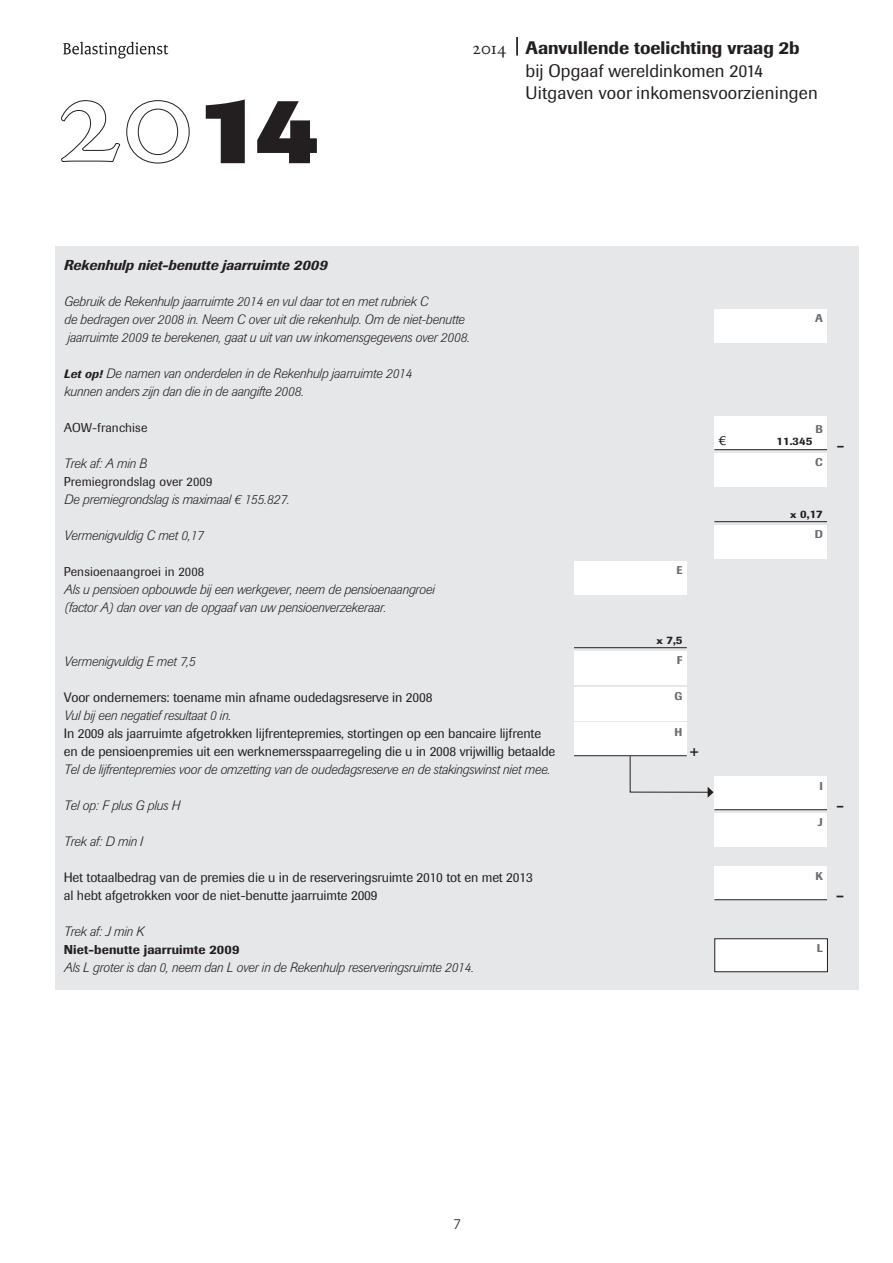
<style>
.page{position:relative;width:893px;height:1263px;background:#fff}
.page>*{position:absolute;margin:0;border:0;box-sizing:border-box;transform-origin:0 0}
.t1{font:800 95.55px "Imago BQ";color:#231f20}
.t2{font:18px/22.5px "Imago BQ";letter-spacing:.01em;color:#231f20}
.t3{font:300 15px "Imago BQ";color:#231f20}
.t4{font:italic 500 14.25px "Imago";color:#231f20}
.cursief_light_8_5{font:italic 300 13.5px/18px "Imago BQ";letter-spacing:-.01em;color:#231f20}
.cursief_light_8_5-2{font:13.5px/18px "Imago BQ";letter-spacing:-.01em;color:#231f20}
.cursief_light_8_5-3{font:500 13.5px "Imago BQ";color:#231f20}
.cursief_light_8_5-4{font:12.75px "Imago";letter-spacing:.01em;color:#231f20}
.cursief_light_8_5-5{font:500 12.75px "Imago";letter-spacing:.01em;color:#231f20}
.t5{font:500 11.1px "Imago BQ";letter-spacing:.01em;color:#231f20}
.t6{font:500 11.1px "Imago BQ";color:#6c6d70}
.s1{font-family:"Adobe Garamond Exp";font-size:19.05px}
.s2{font-weight:500}
.s3{font-weight:500;font-size:12px}
.s4{font-family:"Imago";font-size:9.6px}
</style>
<div class="page">
<svg style="left:517px;top:37px;width:1px;height:18px"></svg>
<svg style="left:61px;top:100px;width:128px;height:63px"></svg>
<svg style="left:63px;top:42px;width:105px;height:17px"></svg>
<div style="left:55px;top:247px;width:804px;height:743px;background:#e6e7e9"></div>
<div style="left:714px;top:309px;width:113px;height:33px;background:#fff"></div>
<div style="left:714px;top:417px;width:113px;height:33px;background:#fff"></div>
<hr style="left:714px;top:449px;width:113px;height:1px;background:#231f20">
<div style="left:714px;top:453px;width:113px;height:33px;background:#fff"></div>
<hr style="left:714px;top:521px;width:113px;height:1px;background:#231f20">
<div style="left:714px;top:525px;width:113px;height:33px;background:#fff"></div>
<div style="left:574px;top:561px;width:113px;height:33px;background:#fff"></div>
<hr style="left:574px;top:647px;width:113px;height:1px;background:#231f20">
<div style="left:574px;top:651px;width:113px;height:33px;background:#fff"></div>
<div style="left:574px;top:687px;width:113px;height:33px;background:#fff"></div>
<div style="left:574px;top:723px;width:113px;height:33px;background:#fff"></div>
<hr style="left:574px;top:755px;width:113px;height:1px;background:#231f20">
<div style="left:714px;top:777px;width:113px;height:33px;background:#fff"></div>
<hr style="left:714px;top:809px;width:113px;height:1px;background:#231f20">
<div style="left:714px;top:813px;width:113px;height:33px;background:#fff"></div>
<div style="left:714px;top:867px;width:113px;height:33px;background:#fff"></div>
<hr style="left:714px;top:899px;width:113px;height:1px;background:#231f20">
<div style="left:715px;top:939px;width:112px;height:33px;background:#fff"></div>
<div style="left:714px;top:938px;width:114px;height:34px;border:1px solid #231f20"></div>
<svg style="left:629px;top:755px;width:84px;height:43px"></svg>
<h1 class="t1" style="left:197px;top:72px;width:123px">14</h1>
<h2 class="t2" style="left:526px;top:37px;width:294px;text-indent:-53px"><span class="s1">2014</span> <span class="s2">Aanvullende toelichting vraag 2b </span>bij Opgaaf wereldinkomen 2014<br>Uitgaven voor inkomensvoorzieningen</h2>
<p class="t4" style="left:64px;top:257px;width:265px">Rekenhulp niet-benutte jaarruimte 2009</p>
<p class="cursief_light_8_5" style="left:64px;top:292px;width:407px">Gebruik de Rekenhulp jaarruimte 2014 en vul daar tot en met rubriek C<br>de bedragen over 2008 in. Neem C over uit die rekenhulp. Om de niet-benutte jaarruimte 2009 te berekenen, gaat u uit van uw inkomensgegevens over 2008.</p>
<p class="t6" style="left:815px;top:312px;width:9px">A</p>
<p class="cursief_light_8_5" style="left:64px;top:364px;width:350px"><span class="s3">Let op!</span> De namen van onderdelen in de Rekenhulp jaarruimte 2014 kunnen anders zijn dan die in de aangifte 2008.</p>
<p class="cursief_light_8_5-4" style="left:64px;top:420px;width:85px">AOW-franchise</p>
<p class="t6" style="left:815px;top:422px;width:9px">B</p>
<p class="cursief_light_8_5-2" style="left:719px;top:431px;width:9px">€</p>
<p class="t5" style="left:776px;top:434px;width:37px">11.345</p>
<p class="cursief_light_8_5" style="left:64px;top:454px;width:84px">Trek af: A min B</p>
<p class="cursief_light_8_5-4" style="left:64px;top:474px;width:150px">Premiegrondslag over 2009</p>
<p class="cursief_light_8_5" style="left:64px;top:490px;width:227px">De premiegrondslag is maximaal € 155.827.</p>
<p class="t6" style="left:815px;top:456px;width:9px">C</p>
<p class="t5" style="left:790px;top:507px;width:34px"><span class="s4">x</span> 0,17</p>
<p class="cursief_light_8_5" style="left:64px;top:526px;width:141px">Vermenigvuldig C met 0,17</p>
<p class="t6" style="left:815px;top:528px;width:10px">D</p>
<p class="cursief_light_8_5-4" style="left:64px;top:564px;width:142px">Pensioenaangroei in 2008</p>
<p class="cursief_light_8_5" style="left:64px;top:580px;width:372px">Als u pensioen opbouwde bij een werkgever, neem de pensioenaangroei</p>
<p class="t6" style="left:676px;top:564px;width:8px">E</p>
<p class="cursief_light_8_5" style="left:64px;top:598px;width:324px">(factor A) dan over van de opgaaf van uw pensioenverzekeraar.</p>
<p class="t5" style="left:656px;top:633px;width:28px"><span class="s4">x</span> 7,5</p>
<p class="cursief_light_8_5" style="left:64px;top:652px;width:133px">Vermenigvuldig E met 7,5</p>
<p class="t6" style="left:677px;top:654px;width:7px">F</p>
<p class="cursief_light_8_5-2" style="left:64px;top:688px;width:370px">Voor ondernemers: toename min afname oudedagsreserve in 2008</p>
<p class="cursief_light_8_5" style="left:64px;top:706px;width:169px">Vul bij een negatief resultaat 0 in.</p>
<p class="t6" style="left:675px;top:690px;width:9px">G</p>
<p class="cursief_light_8_5-2" style="left:64px;top:724px;width:493px">In 2009 als jaarruimte afgetrokken lijfrentepremies, stortingen op een bancaire lijfrente en de pensioenpremies uit een werknemersspaarregeling die u in 2008 vrijwillig betaalde</p>
<p class="t6" style="left:675px;top:725px;width:9px">H</p>
<p class="cursief_light_8_5" style="left:64px;top:760px;width:488px">Tel de lijfrentepremies voor de omzetting van de oudedagsreserve en de stakingswinst niet mee.</p>
<p class="cursief_light_8_5" style="left:64px;top:796px;width:117px">Tel op: F plus G plus H</p>
<p class="cursief_light_8_5-3" style="left:690px;top:743px;width:11px">+</p>
<p class="cursief_light_8_5" style="left:64px;top:832px;width:80px">Trek af: D min I</p>
<p class="t6" style="left:819px;top:779px;width:5px">I</p>
<p class="t6" style="left:818px;top:816px;width:7px">J</p>
<p class="cursief_light_8_5-2" style="left:64px;top:868px;width:471px">Het totaalbedrag van de premies die u in de reserveringsruimte 2010 tot en met 2013 al hebt afgetrokken voor de niet-benutte jaarruimte 2009</p>
<p class="t6" style="left:815px;top:869px;width:9px">K</p>
<p class="cursief_light_8_5" style="left:64px;top:922px;width:81px">Trek af: J min K</p>
<p class="cursief_light_8_5-5" style="left:64px;top:942px;width:177px">Niet-benutte jaarruimte 2009</p>
<p class="cursief_light_8_5" style="left:64px;top:958px;width:411px">Als L groter is dan 0, neem dan L over in de Rekenhulp reserveringsruimte 2014.</p>
<p class="t6" style="left:817px;top:942px;width:8px">L</p>
<p class="cursief_light_8_5-5" style="left:837px;top:438px;width:9px">–</p>
<p class="cursief_light_8_5-5" style="left:836px;top:798px;width:9px">–</p>
<p class="cursief_light_8_5-3" style="left:836px;top:887px;width:9px">–</p>
<p class="t3" style="left:453px;top:1215px;width:9px">7</p>
</div>
